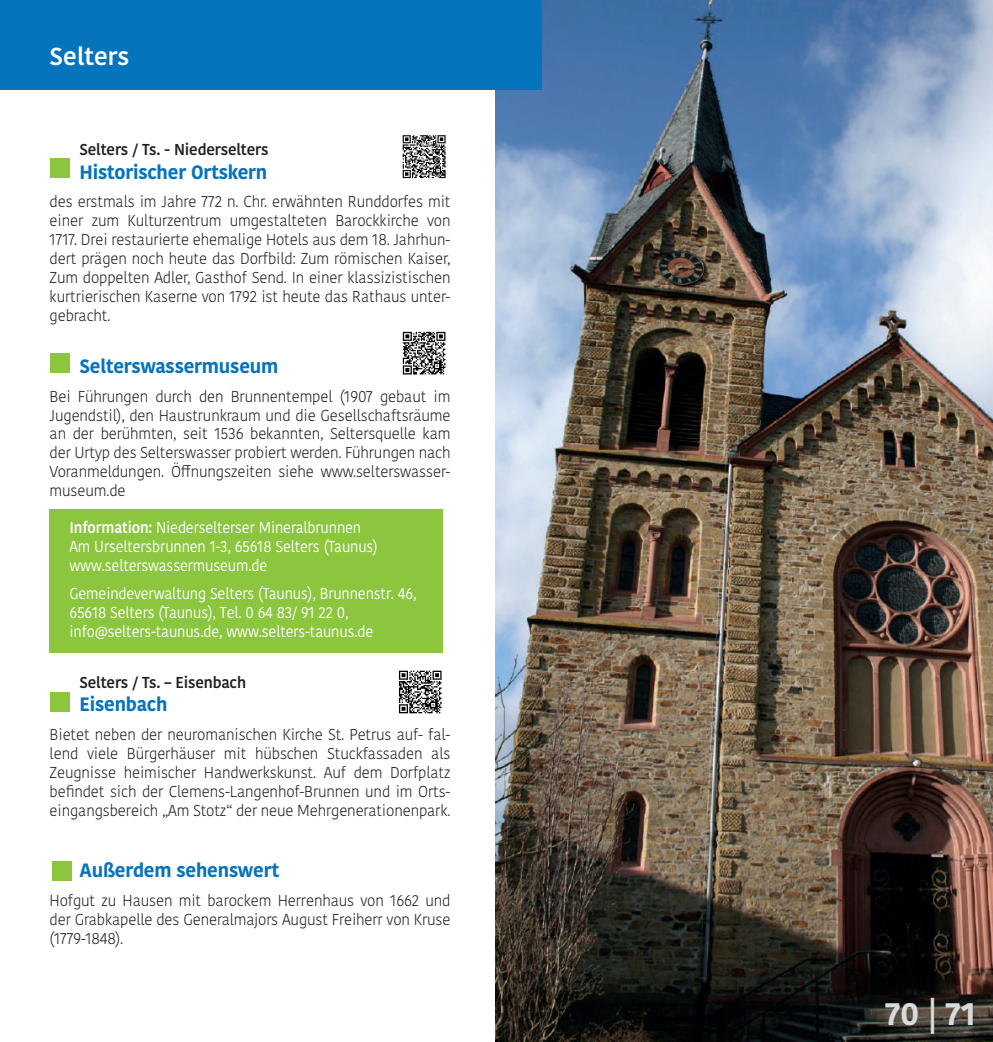
<style>
.page{position:relative;width:993px;height:1042px;background:#fff}
.page>*{position:absolute;margin:0;border:0;box-sizing:border-box;transform-origin:0 0}
.t1{font:700 31.5px "Kohinoor Bangla";color:#d9dadc}
.t2{font:600 24.5px "Kohinoor Bangla";color:#fff}
.t3{font:700 19.25px "Kohinoor Bangla";letter-spacing:-.01em;color:#0574bc}
.t4{font:300 15.75px/18.9px "Kohinoor Bangla";letter-spacing:-.01em;color:#231f20;text-align:justify;scale:.96 1}
.t5{font:15.75px/18.9px "Kohinoor Bangla";letter-spacing:-.01em;color:#fff;scale:.92 1}
.t6{font:600 15.75px "Kohinoor Bangla";letter-spacing:-.01em;color:#231f20}
.s1{font-weight:600}
</style>
<div class="page">
<img style="left:495px;top:0;width:497px;height:1042px">
<div style="left:0;top:0;width:541px;height:90px;background:#0574bc"></div>
<div style="left:50px;top:158px;width:19px;height:20px;background:#8bc63e"></div>
<div style="left:52px;top:861px;width:20px;height:20px;background:#8bc63e"></div>
<div style="left:50px;top:692px;width:19px;height:20px;background:#8bc63e"></div>
<div style="left:50px;top:353px;width:19px;height:20px;background:#8bc63e"></div>
<svg style="left:403px;top:135px;width:43px;height:44px"></svg>
<svg style="left:402px;top:135px;width:43px;height:43px"></svg>
<svg style="left:402px;top:331px;width:44px;height:44px"></svg>
<svg style="left:402px;top:332px;width:43px;height:42px"></svg>
<svg style="left:398px;top:670px;width:44px;height:44px"></svg>
<svg style="left:399px;top:671px;width:42px;height:42px"></svg>
<div style="left:50px;top:508px;width:393px;height:144px;background:#8bc63e"></div>
<h2 class="t2" style="left:50px;top:36px;width:81px">Selters</h2>
<p class="t6" style="left:79px;top:137px;width:190px">Selters / Ts. - Niederselters</p>
<p class="t3" style="left:79px;top:155px;width:189px">Historischer Ortskern</p>
<p class="t4" style="left:50px;top:192px;width:419px">des erstmals im Jahre 772 n. Chr. erwähnten Runddorfes mit einer zum Kulturzentrum umgestalteten Barockkirche von 1717. Drei restaurierte ehemalige Hotels aus dem 18. Jahrhun&shy;dert prägen noch heute das Dorfbild: Zum römischen Kaiser, Zum doppelten Adler, Gasthof Send. In einer klassizistischen kurtrierischen Kaserne von 1792 ist heute das Rathaus unter&shy;gebracht.</p>
<p class="t3" style="left:79px;top:349px;width:200px">Selterswassermuseum</p>
<p class="t4" style="left:50px;top:386px;width:419px">Bei Führungen durch den Brunnentempel (1907 gebaut im Jugendstil), den Haustrunkraum und die Gesellschaftsräume an der berühmten, seit 1536 bekannten, Seltersquelle kam der Urtyp des Selterswasser probiert werden. Führungen nach Voranmeldungen. Öffnungszeiten siehe www.selterswasser&shy;museum.de</p>
<p class="t5" style="left:69px;top:517px;width:336px"><span class="s1">Information:</span> Niederselterser Mineralbrunnen<br>Am Urseltersbrunnen 1-3, 65618 Selters (Taunus) www.selterswassermuseum.de</p>
<p class="t5" style="left:69px;top:584px;width:378px">Gemeindeverwaltung Selters (Taunus), Brunnenstr. 46,<br>65618 Selters (Taunus), Tel. 0 64 83/ 91 22 0, info@selters-taunus.de, www.selters-taunus.de</p>
<p class="t6" style="left:79px;top:669px;width:168px">Selters / Ts. – Eisenbach</p>
<p class="t3" style="left:79px;top:687px;width:89px">Eisenbach</p>
<p class="t4" style="left:50px;top:725px;width:419px">Bietet neben der neuromanischen Kirche St. Petrus auf- fal&shy;lend viele Bürgerhäuser mit hübschen Stuckfassaden als Zeugnisse heimischer Handwerkskunst. Auf dem Dorfplatz befindet sich der Clemens-Langenhof-Brunnen und im Orts&shy;eingangsbereich „Am Stotz“ der neue Mehrgenerationenpark.</p>
<p class="t3" style="left:79px;top:853px;width:201px">Außerdem sehenswert</p>
<p class="t4" style="left:50px;top:891px;width:419px">Hofgut zu Hausen mit barockem Herrenhaus von 1662 und der Grabkapelle des Generalmajors August Freiherr von Kruse (1779-1848).</p>
<h1 class="t1" style="left:885px;top:986px;width:92px">70 | 71</h1>
</div>
